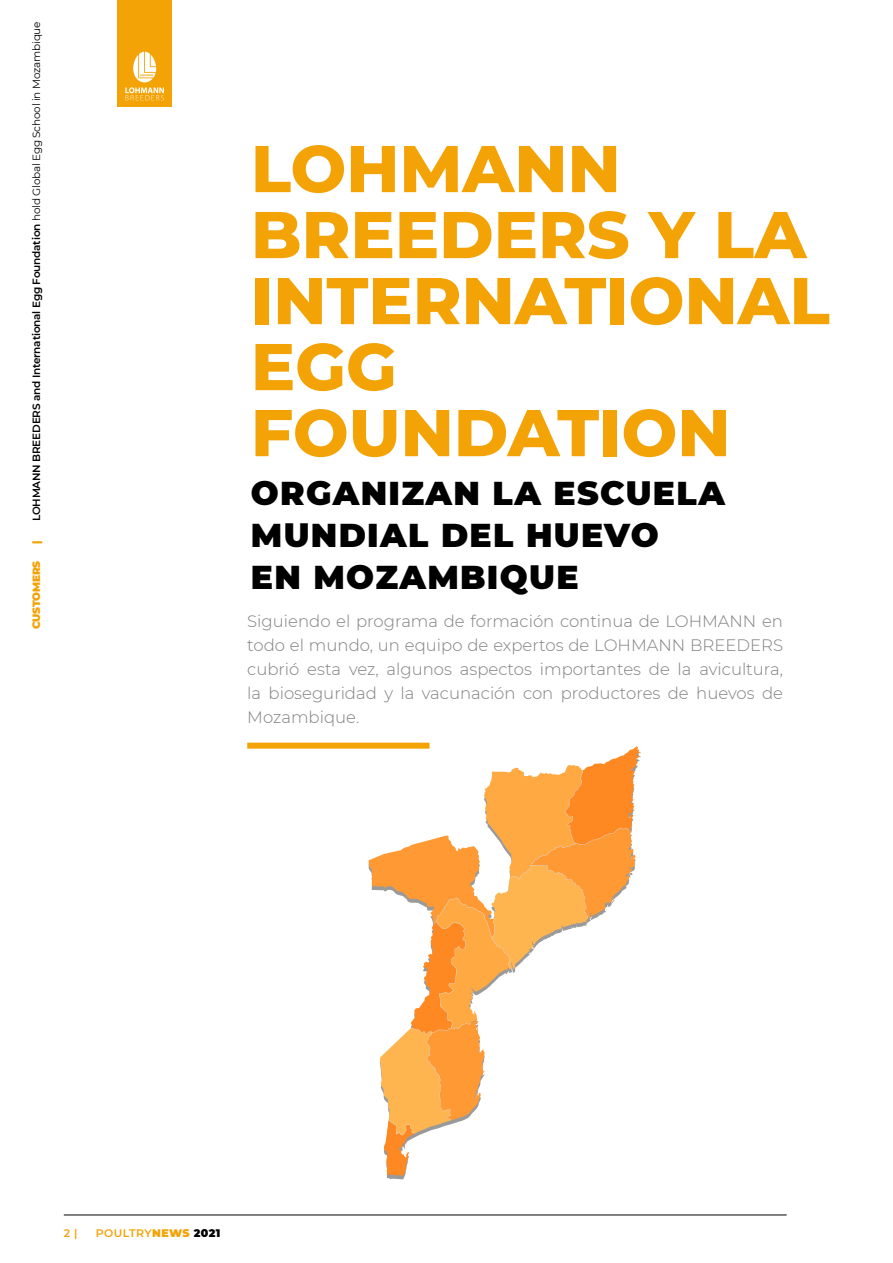
<style>
.page{position:relative;width:893px;height:1263px;background:#fff}
.page>*{position:absolute;margin:0;border:0;box-sizing:border-box;transform-origin:0 0}
.t1{font:800 66px/66px "Montserrat";color:#f4a306}
.t2{font:900 33px/42px "Montserrat";letter-spacing:.04em;color:#000}
.t3{font:300 16.5px/24px "Montserrat";color:#807f83;text-align:justify}
.t4{font:600 10.95px "Montserrat";letter-spacing:.04em;color:#f4a306}
.t5{font:600 10.5px "Montserrat";letter-spacing:-.02em;color:#000}
.t6{font:900 10.5px "Montserrat";letter-spacing:-.02em;color:#f4a306}
.s1{font-weight:400}
.s2{font-weight:900}
.s3{font-weight:900;color:#000}
</style>
<div class="page">
<svg style="left:369px;top:746px;width:272px;height:429px"></svg>
<div style="left:247px;top:743px;width:182px;height:6px;background:#f4a306"></div>
<hr style="left:64px;top:1215px;width:723px;height:1px;background:#000">
<div style="left:118px;top:0;width:54px;height:106px;background:#f4a306"></div>
<svg style="left:125px;top:52px;width:39px;height:48px"></svg>
<p class="t5" style="left:29px;top:521px;width:501px;rotate:-90deg">LOHMANN BREEDERS and International Egg Foundation <span class="s1">hold Global Egg School in Mozambique</span></p>
<p class="t6" style="left:28px;top:544px;width:5px;rotate:-90deg">|</p>
<p class="t6" style="left:28px;top:629px;width:70px;rotate:-90deg">CUSTOMERS</p>
<p class="t1" style="left:251px;top:132px;width:580px">LOHMANN<br>BREEDERS Y LA<br>INTERNATIONAL<br>EGG<br>FOUNDATION</p>
<p class="t2" style="left:251px;top:470px;width:476px">ORGANIZAN LA ESCUELA<br>MUNDIAL DEL HUEVO<br>EN MOZAMBIQUE</p>
<p class="t3" style="left:247px;top:609px;width:537px">Siguiendo el programa de formación continua de LOHMANN en todo el mundo, un equipo de expertos de LOHMANN BREEDERS cubrió esta vez, algunos aspectos importantes de la avicultura, la bioseguridad y la vacunación con productores de huevos de Mozambique.</p>
<p class="t4" style="left:64px;top:1225px;width:15px">2 |</p>
<p class="t4" style="left:96px;top:1225px;width:126px">POULTRY<span class="s2">NEWS</span> <span class="s3">2021</span></p>
</div>
